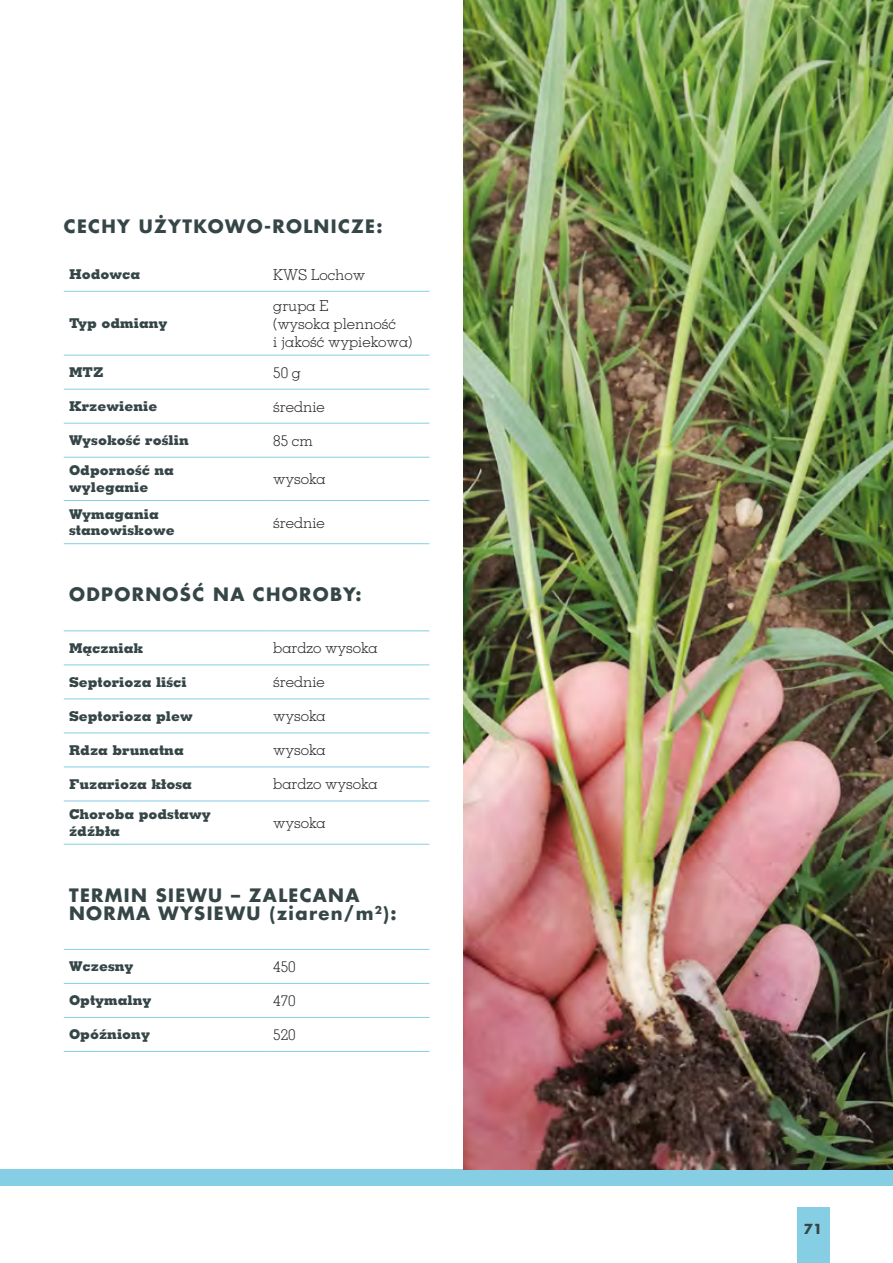
<style>
.page{position:relative;width:893px;height:1263px;background:#fff}
.page>*{position:absolute;margin:0;border:0;box-sizing:border-box;transform-origin:0 0}
.cechy_odmiana{font:700 18px/18px "Futura LT Pro";letter-spacing:.075em;color:#364647}
.t1{font:300 15px/18px "Memphis LT Pro";color:#1d1d1b}
.extra_bold{font:800 13.5px/16.5px "Memphis LT Pro";color:#364647}
.t2{font:700 13.5px "Futura LT Pro";color:#364647}
</style>
<div class="page">
<div style="left:797px;top:1207px;width:32px;height:56px;background:#85cee4"></div>
<div style="left:0;top:1170px;width:893px;height:16px;background:#85cee4"></div>
<img style="left:463px;top:0;width:430px;height:1170px">
<hr style="left:64px;top:291px;width:204px;height:1px;background:#85cee4">
<hr style="left:268px;top:291px;width:161px;height:1px;background:#85cee4">
<hr style="left:64px;top:355px;width:204px;height:1px;background:#85cee4">
<hr style="left:268px;top:355px;width:161px;height:1px;background:#85cee4">
<hr style="left:64px;top:389px;width:204px;height:1px;background:#85cee4">
<hr style="left:268px;top:389px;width:161px;height:1px;background:#85cee4">
<hr style="left:64px;top:423px;width:204px;height:1px;background:#85cee4">
<hr style="left:268px;top:423px;width:161px;height:1px;background:#85cee4">
<hr style="left:64px;top:457px;width:204px;height:1px;background:#85cee4">
<hr style="left:268px;top:457px;width:161px;height:1px;background:#85cee4">
<hr style="left:64px;top:500px;width:204px;height:1px;background:#85cee4">
<hr style="left:268px;top:500px;width:161px;height:1px;background:#85cee4">
<hr style="left:64px;top:543px;width:204px;height:1px;background:#85cee4">
<hr style="left:268px;top:543px;width:161px;height:1px;background:#85cee4">
<hr style="left:64px;top:766px;width:204px;height:1px;background:#85cee4">
<hr style="left:268px;top:766px;width:161px;height:1px;background:#85cee4">
<hr style="left:64px;top:800px;width:204px;height:1px;background:#85cee4">
<hr style="left:268px;top:800px;width:161px;height:1px;background:#85cee4">
<hr style="left:64px;top:949px;width:204px;height:1px;background:#85cee4">
<hr style="left:268px;top:949px;width:161px;height:1px;background:#85cee4">
<hr style="left:64px;top:983px;width:204px;height:1px;background:#85cee4">
<hr style="left:268px;top:983px;width:161px;height:1px;background:#85cee4">
<hr style="left:64px;top:1017px;width:204px;height:1px;background:#85cee4">
<hr style="left:268px;top:1017px;width:161px;height:1px;background:#85cee4">
<hr style="left:64px;top:1051px;width:204px;height:1px;background:#85cee4">
<hr style="left:268px;top:1051px;width:161px;height:1px;background:#85cee4">
<hr style="left:64px;top:630px;width:204px;height:1px;background:#85cee4">
<hr style="left:268px;top:630px;width:161px;height:1px;background:#85cee4">
<hr style="left:64px;top:664px;width:204px;height:1px;background:#85cee4">
<hr style="left:268px;top:664px;width:161px;height:1px;background:#85cee4">
<hr style="left:64px;top:698px;width:204px;height:1px;background:#85cee4">
<hr style="left:268px;top:698px;width:161px;height:1px;background:#85cee4">
<hr style="left:64px;top:732px;width:204px;height:1px;background:#85cee4">
<hr style="left:268px;top:732px;width:161px;height:1px;background:#85cee4">
<hr style="left:64px;top:844px;width:204px;height:1px;background:#85cee4">
<hr style="left:268px;top:844px;width:161px;height:1px;background:#85cee4">
<p class="cechy_odmiana" style="left:64px;top:217px;width:320px">CECHY UŻYTKOWO-ROLNICZE:</p>
<p class="extra_bold" style="left:69px;top:266px;width:73px">Hodowca</p>
<p class="t1" style="left:273px;top:265px;width:94px">KWS Lochow</p>
<p class="extra_bold" style="left:69px;top:315px;width:100px">Typ odmiany</p>
<p class="t1" style="left:273px;top:296px;width:141px">grupa E<br>(wysoka plenność<br>i jakość wypiekowa)</p>
<p class="extra_bold" style="left:69px;top:364px;width:36px">MTZ</p>
<p class="t1" style="left:273px;top:363px;width:29px">50 g</p>
<p class="extra_bold" style="left:69px;top:398px;width:90px">Krzewienie</p>
<p class="t1" style="left:273px;top:397px;width:53px">średnie</p>
<p class="extra_bold" style="left:69px;top:432px;width:121px">Wysokość roślin</p>
<p class="t1" style="left:273px;top:431px;width:41px">85 cm</p>
<p class="extra_bold" style="left:69px;top:462px;width:106px">Odporność na wyleganie</p>
<p class="t1" style="left:273px;top:470px;width:54px">wysoka</p>
<p class="extra_bold" style="left:69px;top:505px;width:107px">Wymagania stanowiskowe</p>
<p class="t1" style="left:273px;top:513px;width:53px">średnie</p>
<p class="cechy_odmiana" style="left:69px;top:585px;width:294px">ODPORNOŚĆ NA CHOROBY:</p>
<p class="extra_bold" style="left:69px;top:639px;width:76px">Mączniak</p>
<p class="t1" style="left:273px;top:639px;width:106px">bardzo wysoka</p>
<p class="extra_bold" style="left:69px;top:673px;width:119px">Septorioza liści</p>
<p class="t1" style="left:273px;top:673px;width:53px">średnie</p>
<p class="extra_bold" style="left:69px;top:707px;width:125px">Septorioza plew</p>
<p class="t1" style="left:273px;top:707px;width:54px">wysoka</p>
<p class="extra_bold" style="left:69px;top:741px;width:116px">Rdza brunatna</p>
<p class="t1" style="left:273px;top:741px;width:54px">wysoka</p>
<p class="extra_bold" style="left:69px;top:775px;width:124px">Fuzarioza kłosa</p>
<p class="t1" style="left:273px;top:775px;width:106px">bardzo wysoka</p>
<p class="extra_bold" style="left:69px;top:806px;width:143px">Choroba podstawy źdźbła</p>
<p class="t1" style="left:273px;top:814px;width:54px">wysoka</p>
<p class="cechy_odmiana" style="left:69px;top:885px;width:329px">TERMIN SIEWU – ZALECANA<br>NORMA WYSIEWU (ziaren/m<sup>2</sup>):</p>
<p class="extra_bold" style="left:69px;top:958px;width:66px">Wczesny</p>
<p class="t1" style="left:273px;top:957px;width:24px">450</p>
<p class="extra_bold" style="left:69px;top:992px;width:84px">Optymalny</p>
<p class="t1" style="left:273px;top:991px;width:24px">470</p>
<p class="extra_bold" style="left:69px;top:1026px;width:82px">Opóźniony</p>
<p class="t1" style="left:273px;top:1025px;width:24px">520</p>
<p class="t2" style="left:804px;top:1219px;width:20px">71</p>
</div>
